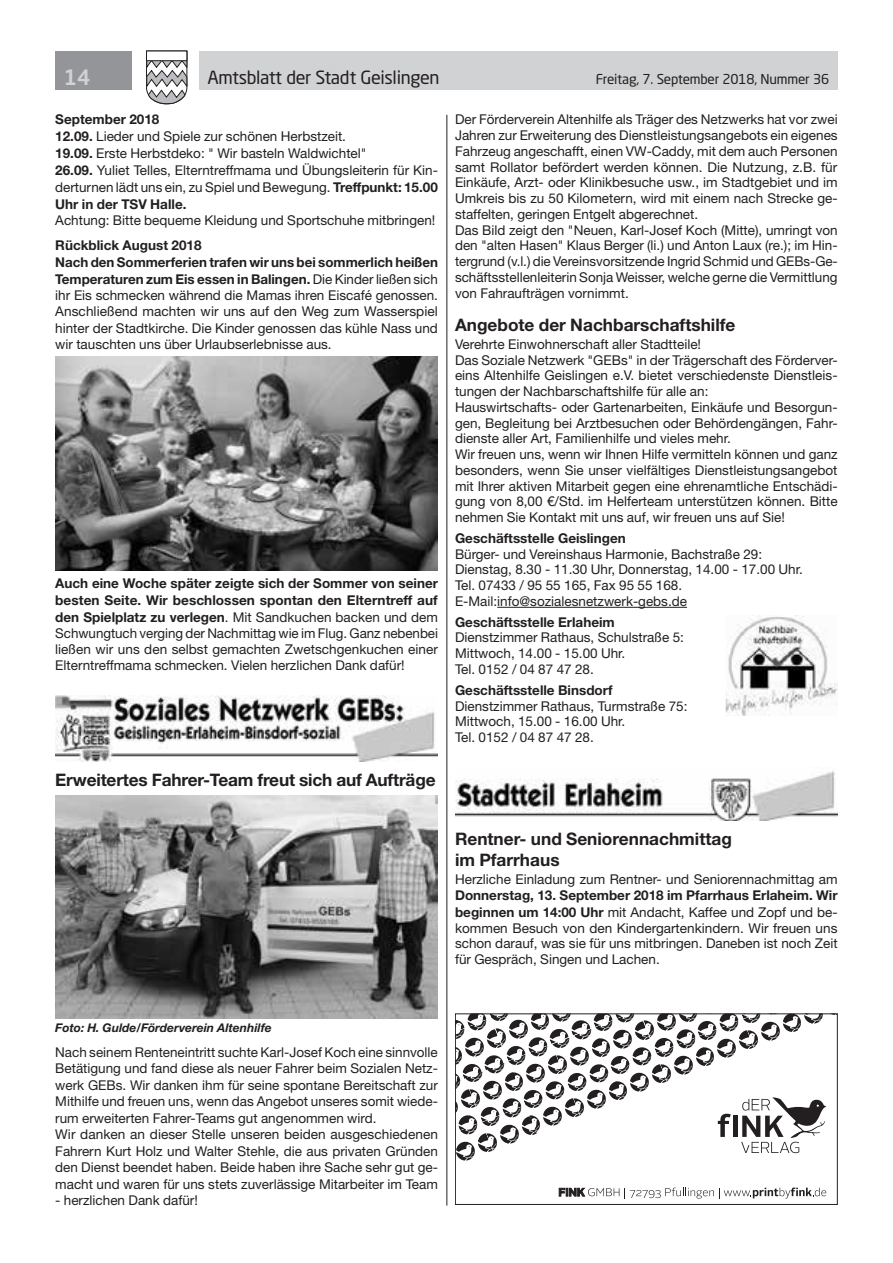
<style>
.page{position:relative;width:893px;height:1263px;background:#fff}
.page>*{position:absolute;margin:0;border:0;box-sizing:border-box;transform-origin:0 0}
.t1{font:500 21px "Neo Sans Std";color:#d1d2d4}
.t2{font:18px "Neo Sans Std";letter-spacing:-.02em;color:#231f20}
.t3{font:700 17.25px/20.5px "Helvetica Neue LT Std";color:#231f20}
.t4{font:13.5px/15.8px "Helvetica Neue LT Std";color:#231f20}
.t5{font:700 13.5px "Helvetica Neue LT Std";color:#231f20}
.t6{font:13.5px "Neo Sans Std";letter-spacing:-.015em;color:#231f20}
.t7{font:italic 700 12px "Helvetica Neue LT Std";color:#231f20}
.s1{font-weight:700}
</style>
<div class="page">
<div style="left:199px;top:51px;width:639px;height:38px;background:#d1d2d4"></div>
<div style="left:55px;top:51px;width:77px;height:38px;background:#939598"></div>
<svg style="left:146px;top:50px;width:42px;height:55px"></svg>
<div style="left:146px;top:51px;width:41px;height:10px;background:#fff;border:1px solid #231f20"></div>
<hr style="left:446px;top:115px;width:1px;height:1090px;background:#231f20">
<img style="left:55px;top:356px;width:383px;height:215px">
<img style="left:55px;top:696px;width:383px;height:65px">
<img style="left:55px;top:796px;width:383px;height:222px">
<hr style="left:497px;top:607px;width:190px;height:1px;background:#231f20">
<img style="left:455px;top:771px;width:383px;height:50px">
<img style="left:725px;top:615px;width:113px;height:100px">
<svg style="left:455px;top:1013px;width:383px;height:154px"></svg>
<svg style="left:718px;top:1114px;width:13px;height:23px"></svg>
<div style="left:733px;top:1116px;width:5px;height:21px;background:#231f20"></div>
<svg style="left:741px;top:1097px;width:86px;height:56px"></svg>
<svg style="left:559px;top:1187px;width:267px;height:11px"></svg>
<h1 class="t1" style="left:64px;top:64px;width:28px">14</h1>
<h2 class="t2" style="left:207px;top:66px;width:234px">Amtsblatt der Stadt Geislingen</h2>
<p class="t6" style="left:596px;top:71px;width:235px">Freitag, 7. September 2018, Nummer 36</p>
<p class="t4" style="left:55px;top:111px;width:384px;line-height:17px"><span class="s1">September 2018<br>12.09.</span> Lieder und Spiele zur schönen Herbstzeit.<br><span class="s1">19.09.</span> Erste Herbstdeko: " Wir basteln Waldwichtel"<br><span class="s1">26.09.</span> Yuliet Telles, Elterntreffmama und Übungsleiterin für Kin&shy;derturnen lädt uns ein, zu Spiel und Bewegung. <span class="s1">Treffpunkt: 15.00<br>Uhr in der TSV Halle.</span></p>
<p class="t4" style="left:55px;top:213px;width:382px">Achtung: Bitte bequeme Kleidung und Sportschuhe mitbringen!</p>
<p class="t4" style="left:55px;top:237px;width:384px;line-height:16.5px"><span class="s1">Rückblick August 2018<br>Nach den Sommerferien trafen wir uns bei sommerlich heißen Temperaturen zum Eis essen in Balingen.</span> Die Kinder ließen sich ihr Eis schmecken während die Mamas ihren Eiscafé genossen.<br>Anschließend machten wir uns auf den Weg zum Wasserspiel hinter der Stadtkirche. Die Kinder genossen das kühle Nass und wir tauschten uns über Urlaubserlebnisse aus.</p>
<p class="t4" style="left:455px;top:112px;width:384px">Der Förderverein Altenhilfe als Träger des Netzwerks hat vor zwei Jahren zur Erweiterung des Dienstleistungsangebots ein eigenes Fahrzeug angeschafft, einen VW-Caddy, mit dem auch Personen samt Rollator befördert werden können. Die Nutzung, z.B. für Einkäufe, Arzt- oder Klinikbesuche usw., im Stadtgebiet und im Umkreis bis zu 50 Kilometern, wird mit einem nach Strecke ge&shy;staffelten, geringen Entgelt abgerechnet.<br>Das Bild zeigt den "Neuen, Karl-Josef Koch (Mitte), umringt von den "alten Hasen" Klaus Berger (li.) und Anton Laux (re.); im Hin&shy;tergrund (v.l.) die Vereinsvorsitzende Ingrid Schmid und GEBs-Ge&shy;schäftsstellenleiterin Sonja Weisser, welche gerne die Vermittlung von Fahraufträgen vornimmt.</p>
<p class="t3" style="left:455px;top:314px;width:282px">Angebote der Nachbarschaftshilfe</p>
<p class="t4" style="left:455px;top:336px;width:384px">Verehrte Einwohnerschaft aller Stadtteile!<br>Das Soziale Netzwerk "GEBs" in der Trägerschaft des Förderver&shy;eins Altenhilfe Geislingen e.V. bietet verschiedenste Dienstleis&shy;tungen der Nachbarschaftshilfe für alle an:<br>Hauswirtschafts- oder Gartenarbeiten, Einkäufe und Besorgun&shy;gen, Begleitung bei Arztbesuchen oder Behördengängen, Fahr&shy;dienste aller Art, Familienhilfe und vieles mehr.<br>Wir freuen uns, wenn wir Ihnen Hilfe vermitteln können und ganz besonders, wenn Sie unser vielfältiges Dienstleistungsangebot mit Ihrer aktiven Mitarbeit gegen eine ehrenamtliche Entschädi&shy;gung von 8,00 €/Std. im Helferteam unterstützen können. Bitte nehmen Sie Kontakt mit uns auf, wir freuen uns auf Sie!</p>
<p class="t5" style="left:455px;top:530px;width:172px">Geschäftsstelle Geislingen</p>
<p class="t4" style="left:455px;top:546px;width:349px">Bürger- und Vereinshaus Harmonie, Bachstraße 29:<br>Dienstag, 8.30 - 11.30 Uhr, Donnerstag, 14.00 - 17.00 Uhr.<br>Tel. 07433 / 95 55 165, Fax 95 55 168.<br>E-Mail:info@sozialesnetzwerk-gebs.de</p>
<p class="t5" style="left:455px;top:613px;width:161px">Geschäftsstelle Erlaheim</p>
<p class="t4" style="left:455px;top:630px;width:230px">Dienstzimmer Rathaus, Schulstraße 5:<br>Mittwoch, 14.00 - 15.00 Uhr.<br>Tel. 0152 / 04 87 47 28.</p>
<p class="t5" style="left:455px;top:682px;width:159px">Geschäftsstelle Binsdorf</p>
<p class="t4" style="left:455px;top:698px;width:234px">Dienstzimmer Rathaus, Turmstraße 75:<br>Mittwoch, 15.00 - 16.00 Uhr.<br>Tel. 0152 / 04 87 47 28.</p>
<p class="t4" style="left:55px;top:575px;width:384px;line-height:16.5px;text-align:justify"><span class="s1">Auch eine Woche später zeigte sich der Sommer von seiner besten Seite. Wir beschlossen spontan den Elterntreff auf den Spielplatz zu verlegen</span>. Mit Sandkuchen backen und dem Schwungtuch verging der Nachmittag wie im Flug. Ganz nebenbei ließen wir uns den selbst gemachten Zwetschgenkuchen einer Elterntreffmama schmecken. Vielen herzlichen Dank dafür!</p>
<p class="t3" style="left:55px;top:769px;width:382px">Erweitertes Fahrer-Team freut sich auf Aufträge</p>
<p class="t3" style="left:455px;top:829px;width:278px">Rentner- und Seniorennachmittag im Pfarrhaus</p>
<p class="t4" style="left:455px;top:871px;width:384px">Herzliche Einladung zum Rentner- und Seniorennachmittag am</p>
<p class="t4" style="left:455px;top:887px;width:384px;text-align:justify"><span class="s1">Donnerstag, 13. September 2018 im Pfarrhaus Erlaheim. Wir beginnen um 14:00 Uhr</span> mit Andacht, Kaffee und Zopf und be&shy;kommen Besuch von den Kindergartenkindern. Wir freuen uns schon darauf, was sie für uns mitbringen. Daneben ist noch Zeit für Gespräch, Singen und Lachen.</p>
<p class="t7" style="left:55px;top:1021px;width:218px">Foto: H. Gulde/Förderverein Altenhilfe</p>
<p class="t4" style="left:55px;top:1044px;width:384px;line-height:16.4px">Nach seinem Renteneintritt suchte Karl-Josef Koch eine sinnvolle Betätigung und fand diese als neuer Fahrer beim Sozialen Netz&shy;werk GEBs. Wir danken ihm für seine spontane Bereitschaft zur Mithilfe und freuen uns, wenn das Angebot unseres somit wiede&shy;rum erweiterten Fahrer-Teams gut angenommen wird.<br>Wir danken an dieser Stelle unseren beiden ausgeschiedenen Fahrern Kurt Holz und Walter Stehle, die aus privaten Gründen den Dienst beendet haben. Beide haben ihre Sache sehr gut ge&shy;macht und waren für uns stets zuverlässige Mitarbeiter im Team</p>
<p class="t4" style="left:55px;top:1192px;width:144px">- herzlichen Dank dafür!</p>
</div>
